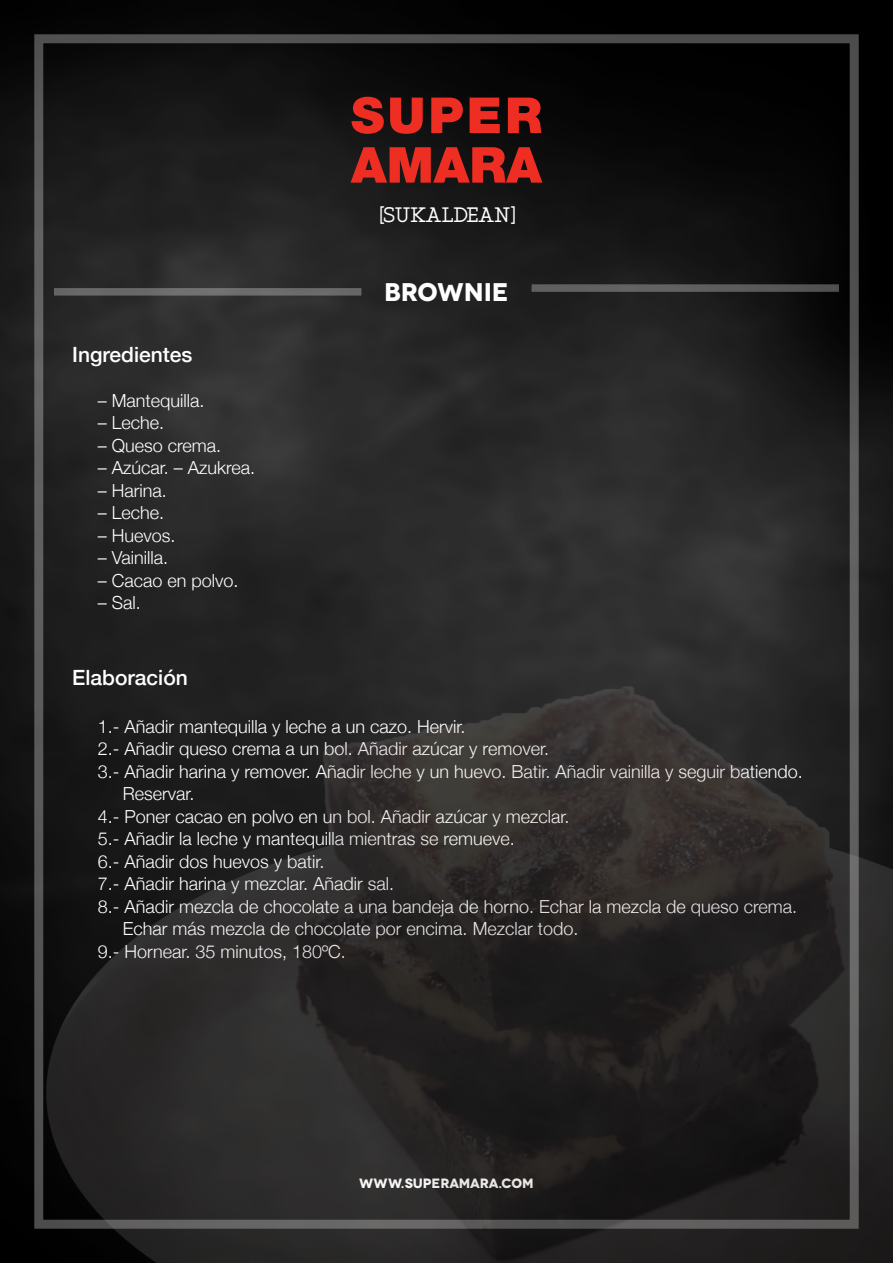
<style>
.page{position:relative;width:893px;height:1263px;background:#fff}
.page>*{position:absolute;margin:0;border:0;box-sizing:border-box;transform-origin:0 0}
.t1{font:700 25.5px "Novecentowide";letter-spacing:-.005em;color:#fff}
.t2{font:700 22.5px "Martell";letter-spacing:.025em;color:#fff}
.t3{font:500 21px "Helvetica Neue";color:#fff}
.t4{font:300 18px "Helvetica Neue";color:#fff}
.t5{font:700 13.5px "Novecentowide";letter-spacing:-.005em;color:#fff}
</style>
<div class="page">
<img style="left:0;top:0;width:893px;height:1263px">
<svg style="left:33px;top:33px;width:827px;height:599px;background:#222"></svg>
<svg style="left:351px;top:147px;width:191px;height:36px;background:#9d241c"></svg>
<svg style="left:352px;top:97px;width:190px;height:37px;background:#922019"></svg>
<div style="left:54px;top:288px;width:307px;height:8px;background:#6a6a6a"></div>
<svg style="left:531px;top:284px;width:308px;height:8px;background:#585858"></svg>
<img style="left:13px;top:632px;width:880px;height:631px">
<p class="t2" style="left:378px;top:202px;width:139px">[SUKALDEAN]</p>
<p class="t3" style="left:72px;top:337px;width:122px">Ingredientes</p>
<p class="t4" style="left:98px;top:386px;width:108px">– Mantequilla.</p>
<p class="t4" style="left:98px;top:408px;width:68px">– Leche.</p>
<p class="t4" style="left:98px;top:431px;width:125px">– Queso crema.</p>
<p class="t4" style="left:98px;top:453px;width:159px">– Azúcar. – Azukrea.</p>
<p class="t4" style="left:98px;top:476px;width:71px">– Harina.</p>
<p class="t4" style="left:98px;top:498px;width:68px">– Leche.</p>
<p class="t4" style="left:98px;top:521px;width:79px">– Huevos.</p>
<p class="t4" style="left:98px;top:543px;width:72px">– Vainilla.</p>
<p class="t4" style="left:98px;top:566px;width:142px">– Cacao en polvo.</p>
<p class="t4" style="left:98px;top:588px;width:45px">– Sal.</p>
<p class="t1" style="left:384px;top:276px;width:126px">BROWNIE</p>
<p class="t3" style="left:72px;top:660px;width:117px">Elaboración</p>
<p class="t4" style="left:98px;top:712px;width:369px">1.- Añadir mantequilla y leche a un cazo. Hervir.</p>
<p class="t4" style="left:98px;top:734px;width:453px">2.- Añadir queso crema a un bol. Añadir azúcar y remover.</p>
<p class="t4" style="left:98px;top:757px;width:706px">3.- Añadir harina y remover. Añadir leche y un huevo. Batir. Añadir vainilla y seguir batiendo.</p>
<p class="t4" style="left:123px;top:779px;width:73px">Reservar.</p>
<p class="t4" style="left:98px;top:802px;width:473px">4.- Poner cacao en polvo en un bol. Añadir azúcar y mezclar.</p>
<p class="t4" style="left:98px;top:824px;width:419px">5.- Añadir la leche y mantequilla mientras se remueve.</p>
<p class="t4" style="left:98px;top:847px;width:228px">6.- Añadir dos huevos y batir.</p>
<p class="t4" style="left:98px;top:869px;width:298px">7.- Añadir harina y mezclar. Añadir sal.</p>
<p class="t4" style="left:98px;top:892px;width:701px">8.- Añadir mezcla de chocolate a una bandeja de horno. Echar la mezcla de queso crema.</p>
<p class="t4" style="left:123px;top:914px;width:457px">Echar más mezcla de chocolate por encima. Mezclar todo.</p>
<p class="t4" style="left:98px;top:937px;width:250px">9.- Hornear. 35 minutos, 180ºC.</p>
<p class="t5" style="left:359px;top:1175px;width:176px">WWW.SUPERAMARA.COM</p>
</div>
